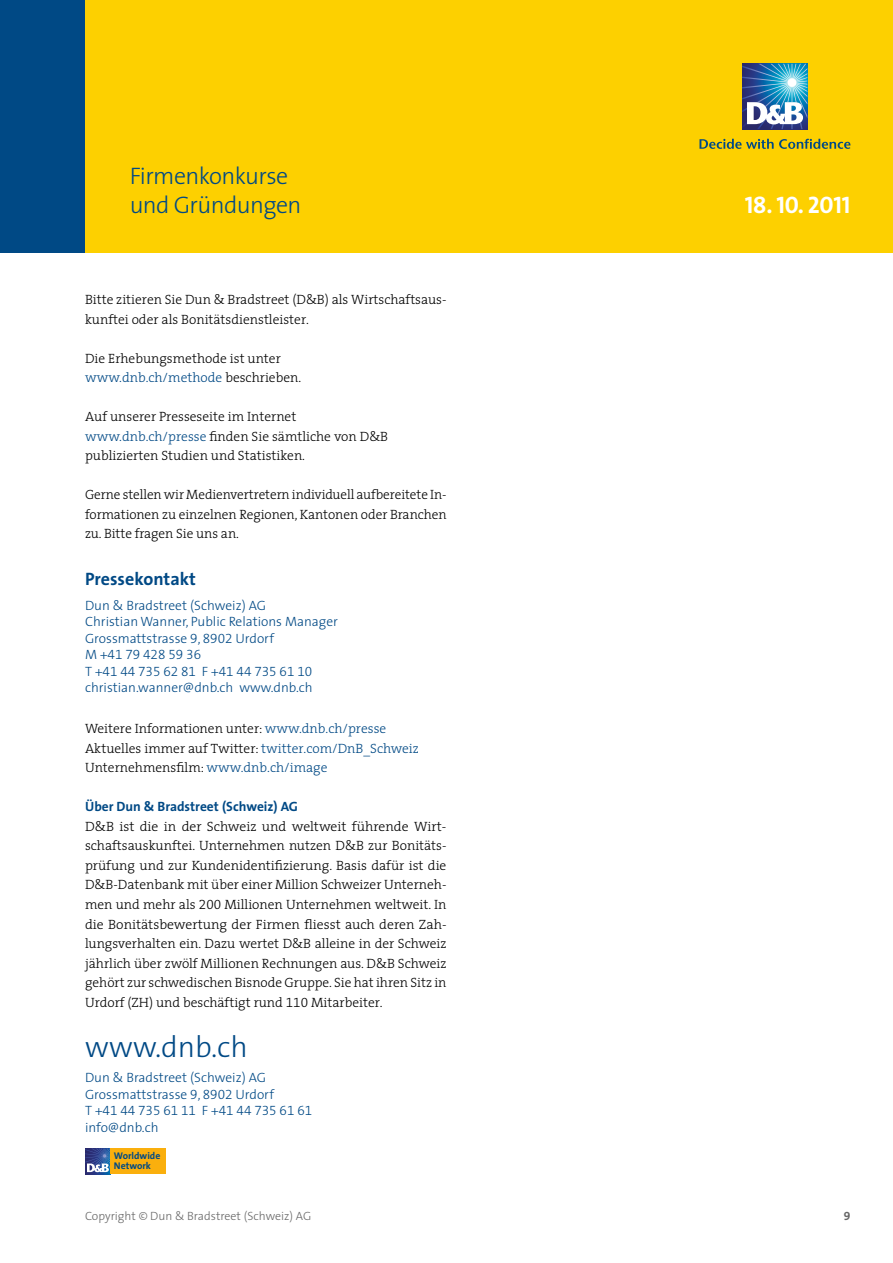
<style>
.page{position:relative;width:893px;height:1263px;background:#fff}
.page>*{position:absolute;margin:0;border:0;box-sizing:border-box;transform-origin:0 0}
.t1{font:300 30px "The Sans";color:#004985}
.t2{font:300 24px/28.5px "The Sans";letter-spacing:-.025em;color:#004985}
.t3{font:24px "The Sans Bold Caps";letter-spacing:-.01em;color:#fff}
.t4{font:700 18px "The Sans";color:#004985}
.t5{font:300 13.5px/19.5px "The Serif";color:#000}
.t6{font:300 13.5px/16.5px "The Sans";color:#004985}
.t7{font:13.5px/16.5px "The Sans Light Expert";color:#004985}
.t8{font:700 13.5px "The Sans";color:#004985}
.t9{font:300 12px "The Sans";color:#676767}
.t10{font:12px "The Sans Bold Expert";color:#676767}
.t11{font:700 9.75px/10.5px "The Sans";color:#004985}
.s1{color:#004985}
.s2{font-family:"The Sans Light Expert";font-weight:400}
.s3{font-family:"The Sans";font-weight:300}
.s4{font-family:"The Serif Light Expert";font-weight:400}
</style>
<div class="page">
<div style="left:0;top:0;width:85px;height:253px;background:#004985"></div>
<div style="left:85px;top:0;width:808px;height:253px;background:#fdd000"></div>
<svg style="left:742px;top:64px;width:65px;height:65px;background:#5f90bc"></svg>
<svg style="left:699px;top:139px;width:152px;height:10px"></svg>
<svg style="left:85px;top:1172px;width:26px;height:2px"></svg>
<svg style="left:85px;top:1148px;width:26px;height:24px"></svg>
<div style="left:111px;top:1148px;width:55px;height:26px;background:#faaf0d"></div>
<h2 class="t2" style="left:130px;top:161px;width:173px">Firmenkonkurse und Gründungen</h2>
<p class="t5" style="left:85px;top:290px;width:363px">Bitte zitieren Sie Dun &amp; Bradstreet (D&amp;B) als Wirtschaftsaus&shy;kunftei oder als Bonitätsdienstleister.</p>
<p class="t5" style="left:85px;top:348px;width:218px">Die Erhebungsmethode ist unter <span class="s1">www.dnb.ch/methode</span> beschrieben.</p>
<p class="t5" style="left:85px;top:407px;width:305px">Auf unserer Presseseite im Internet <span class="s1">www.dnb.ch/presse</span> finden Sie sämtliche von D&amp;B publizierten Studien und Statistiken.</p>
<p class="t5" style="left:85px;top:485px;width:363px;text-align:justify">Gerne stellen wir Medienvertretern individuell aufbereitete In&shy;formationen zu einzelnen Regionen, Kantonen oder Branchen zu. Bitte fragen Sie uns an.</p>
<h3 class="t4" style="left:85px;top:564px;width:112px">Pressekontakt</h3>
<p class="t6" style="left:85px;top:597px;width:254px">Dun &amp; Bradstreet (Schweiz) AG<br>Christian Wanner, Public Relations Manager<br>Grossmattstrasse <span class="s2">9</span>, <span class="s2">8902</span> Urdorf</p>
<p class="t7" style="left:85px;top:646px;width:229px"><span class="s3">M +</span>41 79 428 59 36<br><span class="s3">T +</span>41 44 735 62 81 <span class="s3">F +</span>41 44 735 61 10</p>
<p class="t6" style="left:85px;top:679px;width:229px">christian.wanner@dnb.ch www.dnb.ch</p>
<p class="t5" style="left:85px;top:719px;width:335px">Weitere Informationen unter: <span class="s1">www.dnb.ch/presse<br></span>Aktuelles immer auf Twitter: <span class="s1">twitter.com/DnB_Schweiz<br></span>Unternehmensfilm: <span class="s1">www.dnb.ch/image</span></p>
<p class="t8" style="left:85px;top:795px;width:214px">Über Dun &amp; Bradstreet (Schweiz) AG</p>
<p class="t5" style="left:85px;top:816px;width:363px;text-align:justify">D&amp;B ist die in der Schweiz und weltweit führende Wirt&shy;schaftsauskunftei. Unternehmen nutzen D&amp;B zur Bonitäts&shy;prüfung und zur Kundenidentifizierung. Basis dafür ist die D&amp;B-Datenbank mit über einer Million Schweizer Unterneh&shy;men und mehr als <span class="s4">200</span> Millionen Unternehmen weltweit. In die Bonitätsbewertung der Firmen fliesst auch deren Zah&shy;lungsverhalten ein. Dazu wertet D&amp;B alleine in der Schweiz jährlich über zwölf Millionen Rechnungen aus. D&amp;B Schweiz gehört zur schwedischen Bisnode Gruppe. Sie hat ihren Sitz in Urdorf (ZH) und beschäftigt rund <span class="s4">110</span> Mitarbeiter.</p>
<h1 class="t1" style="left:85px;top:1022px;width:164px">www.dnb.ch</h1>
<p class="t6" style="left:85px;top:1069px;width:190px">Dun &amp; Bradstreet (Schweiz) AG<br>Grossmattstrasse <span class="s2">9</span>, <span class="s2">8902</span> Urdorf</p>
<p class="t7" style="left:85px;top:1102px;width:229px"><span class="s3">T +</span>41 44 735 61 11 <span class="s3">F +</span>41 44 735 61 61</p>
<p class="t6" style="left:85px;top:1118px;width:75px">info@dnb.ch</p>
<p class="t11" style="left:114px;top:1150px;width:48px">Worldwide<br>Network</p>
<h2 class="t3" style="left:745px;top:184px;width:107px">18. 10. 2011</h2>
<p class="t9" style="left:85px;top:1206px;width:228px">Copyright © Dun &amp; Bradstreet (Schweiz) AG</p>
<p class="t10" style="left:844px;top:1206px;width:8px">9</p>
</div>
